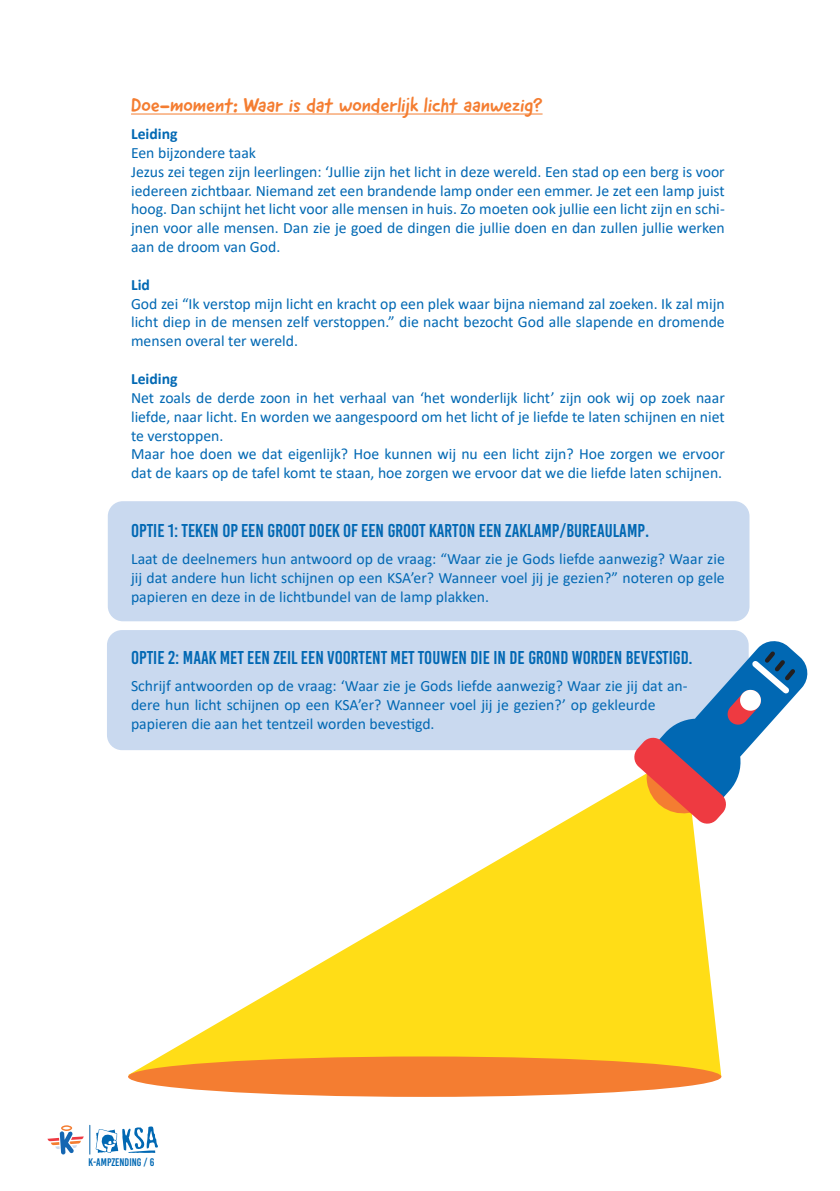
<style>
.page{position:relative;width:840px;height:1191px;background:#fff}
.page>*{position:absolute;margin:0;border:0;box-sizing:border-box;transform-origin:0 0}
.t1{font:20px "Good Dog New";color:#f47d31}
.t2{font:18.6px "Bebas Kai";color:#0168b3}
.t3{font:15.8px/18.8px "Calibri";color:#0168b3;text-align:justify}
.t4{font:700 15.8px "Calibri";color:#0168b3}
.t5{font:11px "Bebas Kai";color:#0168b3}
.s1{font-family:"Calibri";font-weight:700;font-size:15.8px}
</style>
<div class="page">
<svg style="left:96px;top:1126px;width:62px;height:27px"></svg>
<svg style="left:47px;top:1124px;width:43px;height:31px"></svg>
<div style="left:107px;top:630px;width:641px;height:120px;background:#c9d9ef;border-radius:15px"></div>
<div style="left:108px;top:501px;width:641px;height:120px;background:#c9d9ef;border-radius:15px"></div>
<hr style="left:131px;top:113px;width:411px;height:1px;background:#f47d31">
<svg style="left:128px;top:782px;width:593px;height:293px;fill:#ffdd17"></svg>
<svg style="left:632px;top:639px;width:176px;height:186px"></svg>
<div style="left:128px;top:1056px;width:593px;height:40px;background:#f47d31;border-radius:50%"></div>
<p class="t1" style="left:131px;top:92px;width:413px">Doe-moment: Waar is dat wonderlijk licht aanwezig?</p>
<p class="t4" style="left:131px;top:122px;width:48px">Leiding</p>
<p class="t3" style="left:131px;top:143px;width:126px">Een bijzondere taak</p>
<p class="t3" style="left:131px;top:162px;width:595px">Jezus zei tegen zijn leerlingen: ‘Jullie zijn het licht in deze wereld. Een stad op een berg is voor iedereen zichtbaar. Niemand zet een brandende lamp onder een emmer. Je zet een lamp juist hoog. Dan schijnt het licht voor alle mensen in huis. Zo moeten ook jullie een licht zijn en schi&shy;jnen voor alle mensen. Dan zie je goed de dingen die jullie doen en dan zullen jullie werken aan de droom van God.</p>
<p class="t4" style="left:131px;top:273px;width:20px">Lid</p>
<p class="t3" style="left:131px;top:293px;width:595px">God zei “Ik verstop mijn licht en kracht op een plek waar bijna niemand zal zoeken. Ik zal mijn licht diep in de mensen zelf verstoppen.” die nacht bezocht God alle slapende en dromende mensen overal ter wereld.</p>
<p class="t4" style="left:131px;top:367px;width:48px">Leiding</p>
<p class="t3" style="left:131px;top:388px;width:595px">Net zoals de derde zoon in het verhaal van ‘het wonderlijk licht’ zijn ook wij op zoek naar liefde, naar licht. En worden we aangespoord om het licht of je liefde te laten schijnen en niet te verstoppen.</p>
<p class="t3" style="left:131px;top:444px;width:595px">Maar hoe doen we dat eigenlijk? Hoe kunnen wij nu een licht zijn? Hoe zorgen we ervoor dat de kaars op de tafel komt te staan, hoe zorgen we ervoor dat we die liefde laten schijnen.</p>
<p class="t2" style="left:131px;top:520px;width:519px">OPTIE 1: TEKEN OP EEN GROOT DOEK OF EEN GROOT KARTON EEN ZAKLAMP/BUREAULAMP<span class="s1">.</span></p>
<p class="t3" style="left:131px;top:549px;width:595px">Laat de deelnemers hun antwoord op de vraag: “Waar zie je Gods liefde aanwezig? Waar zie jij dat andere hun licht schijnen op een KSA’er? Wanneer voel jij je gezien?” noteren op gele papieren en deze in de lichtbundel van de lamp plakken.</p>
<p class="t2" style="left:131px;top:648px;width:563px">OPTIE 2: MAAK MET EEN ZEIL EEN VOORTENT MET TOUWEN DIE IN DE GROND WORDEN BEVESTIGD.</p>
<p class="t3" style="left:131px;top:676px;width:557px;text-align:left">Schrijf antwoorden op de vraag: ‘Waar zie je Gods liefde aanwezig? Waar zie jij dat an&shy;dere hun licht schijnen op een KSA’er? Wanneer voel jij je gezien?’ op gekleurde papieren die aan het tentzeil worden bevestigd.</p>
<p class="t5" style="left:89px;top:1156px;width:67px">K-AMPZENDING / 6</p>
</div>
